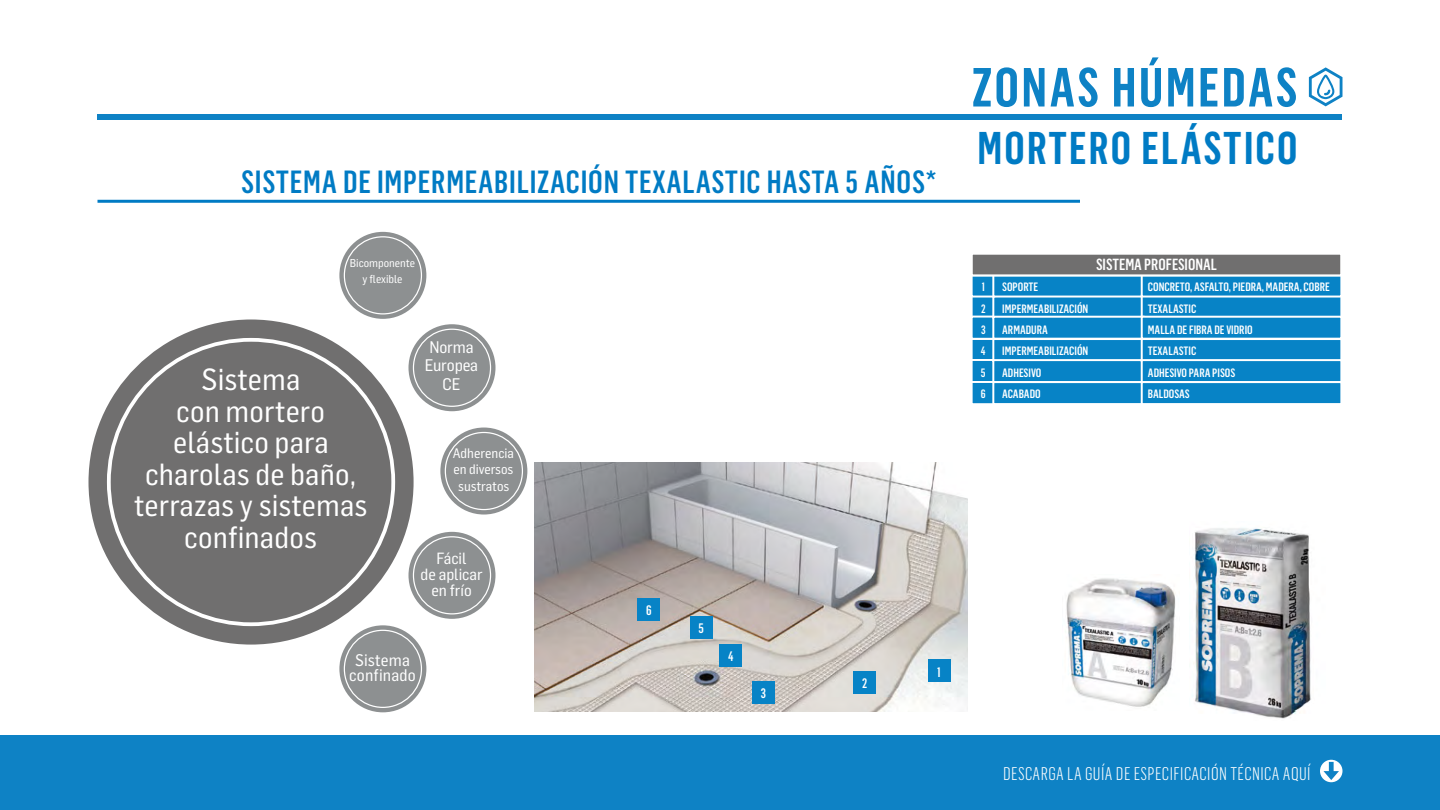
<style>
.page{position:relative;width:1440px;height:810px;background:#fff}
.page>*{position:absolute;margin:0;border:0;box-sizing:border-box;transform-origin:0 0}
.t1{font:600 54px "Flama Condensed";letter-spacing:.05em;color:#0e82c5;scale:.95 1}
.t2{font:600 45px "Flama Condensed";letter-spacing:.05em;color:#007bc4;scale:.95 1}
.t3{font:500 31.5px "Flama Condensed";letter-spacing:.025em;color:#007bc4}
.t4{font:30px/31.5px "Flama Semicondensed Basic";letter-spacing:.005em;color:#fff;text-align:center}
.t5{font:300 18px "Flama Condensed";letter-spacing:.025em;color:#fff}
.t6{font:16.5px/15px "Flama Semicondensed Basic";letter-spacing:.01em;color:#fff;text-align:center}
.t7{font:16.5px/18.4px "Flama Semicondensed Basic";letter-spacing:-.01em;color:#fff;text-align:center}
.t8{font:15.9px/15.9px "Flama Semicondensed Basic";color:#fff;text-align:center}
.t9{font:500 15.83px "Flama Condensed";color:#fff}
.t10{font:13.5px/16.5px "Flama Semicondensed Basic";color:#fff;text-align:center}
.t11{font:500 13.5px "Flama Condensed";color:#fff}
.t12{font:500 11.85px/21.4px "Flama Condensed";color:#fff}
.t13{font:11.25px/16.5px "Flama Semicondensed Basic";color:#fff;text-align:center}
</style>
<div class="page">
<div style="left:98px;top:114px;width:1244px;height:5px;background:#0e82c5"></div>
<div style="left:0;top:736px;width:1440px;height:74px;background:#0e82c5"></div>
<svg style="left:1320px;top:760px;width:22px;height:22px"></svg>
<img style="left:535px;top:462px;width:433px;height:250px">
<div style="left:928px;top:660px;width:22px;height:22px;background:#0783c6"></div>
<div style="left:854px;top:671px;width:22px;height:22px;background:#0783c6"></div>
<div style="left:752px;top:682px;width:23px;height:22px;background:#0783c6"></div>
<div style="left:719px;top:644px;width:23px;height:23px;background:#0783c6"></div>
<div style="left:690px;top:616px;width:22px;height:23px;background:#0783c6"></div>
<svg style="left:338px;top:231px;width:90px;height:89px"></svg>
<div style="left:337px;top:229px;width:92px;height:92px;border:2px solid #fff;border-radius:50%"></div>
<div style="left:344px;top:237px;width:77px;height:77px;background:#8d9091;border-radius:50%"></div>
<div style="left:344px;top:236px;width:78px;height:79px;border:1px solid #fff;border-radius:50%"></div>
<svg style="left:338px;top:624px;width:90px;height:90px;fill:#8d9091"></svg>
<div style="left:337px;top:623px;width:92px;height:92px;border:2px solid #fff;border-radius:50%"></div>
<div style="left:344px;top:630px;width:77px;height:77px;background:#8d9091;border-radius:50%"></div>
<div style="left:344px;top:630px;width:78px;height:78px;border:1px solid #fff;border-radius:50%"></div>
<svg style="left:407px;top:323px;width:90px;height:89px"></svg>
<div style="left:406px;top:322px;width:92px;height:92px;border:2px solid #fff;border-radius:50%"></div>
<div style="left:413px;top:329px;width:78px;height:77px;background:#8d9091;border-radius:50%"></div>
<div style="left:413px;top:329px;width:78px;height:78px;border:1px solid #fff;border-radius:50%"></div>
<svg style="left:439px;top:426px;width:90px;height:90px"></svg>
<div style="left:438px;top:425px;width:92px;height:92px;border:2px solid #fff;border-radius:50%"></div>
<div style="left:445px;top:432px;width:77px;height:78px;background:#8d9091;border-radius:50%"></div>
<div style="left:445px;top:432px;width:78px;height:78px;border:1px solid #fff;border-radius:50%"></div>
<svg style="left:407px;top:531px;width:90px;height:89px"></svg>
<div style="left:406px;top:529px;width:92px;height:92px;border:2px solid #fff;border-radius:50%"></div>
<div style="left:413px;top:537px;width:78px;height:77px;background:#8d9091;border-radius:50%"></div>
<div style="left:413px;top:536px;width:78px;height:78px;border:1px solid #fff;border-radius:50%"></div>
<hr style="left:98px;top:200px;width:982px;height:3px;background:#007bc4">
<div style="left:971px;top:295px;width:24px;height:24px;background:#0783c6;border:2px solid #fff"></div>
<div style="left:971px;top:338px;width:24px;height:24px;background:#0783c6;border:2px solid #fff"></div>
<div style="left:971px;top:316px;width:24px;height:24px;background:#0783c6;border:2px solid #fff"></div>
<div style="left:971px;top:359px;width:24px;height:24px;background:#0783c6;border:2px solid #fff"></div>
<div style="left:971px;top:381px;width:24px;height:24px;background:#0783c6;border:2px solid #fff"></div>
<div style="left:992px;top:295px;width:153px;height:24px;background:#0783c6;border:2px solid #fff"></div>
<div style="left:992px;top:338px;width:153px;height:24px;background:#0783c6"></div>
<div style="left:992px;top:359px;width:153px;height:24px;background:#0783c6;border:2px solid #fff"></div>
<div style="left:992px;top:381px;width:153px;height:24px;background:#0783c6;border:2px solid #fff"></div>
<div style="left:971px;top:273px;width:24px;height:25px;background:#0783c6;border:2px solid #fff"></div>
<div style="left:992px;top:273px;width:153px;height:25px;background:#0783c6;border:2px solid #fff"></div>
<div style="left:1141px;top:295px;width:201px;height:24px;background:#0783c6;border:2px solid #fff"></div>
<div style="left:1141px;top:338px;width:201px;height:24px;background:#0783c6"></div>
<div style="left:1141px;top:273px;width:201px;height:25px;background:#0783c6;border:2px solid #fff"></div>
<div style="left:992px;top:316px;width:153px;height:24px;background:#0783c6;border:2px solid #fff"></div>
<div style="left:1141px;top:316px;width:201px;height:24px;background:#0783c6;border:2px solid #fff"></div>
<div style="left:1141px;top:359px;width:201px;height:24px;background:#0783c6;border:2px solid #fff"></div>
<div style="left:1141px;top:381px;width:201px;height:24px;background:#0783c6;border:2px solid #fff"></div>
<div style="left:971px;top:252px;width:371px;height:25px;background:#706f6f;border:2px solid #fff"></div>
<div style="left:88px;top:320px;width:326px;height:325px;background:#706f6f;border-radius:50%"></div>
<svg style="left:1309px;top:67px;width:33px;height:39px"></svg>
<img style="left:1066px;top:578px;width:110px;height:129px">
<img style="left:1192px;top:528px;width:119px;height:191px">
<div style="left:638px;top:598px;width:22px;height:23px;background:#0783c6"></div>
<h3 class="t3" style="left:241px;top:162px;width:697px">SISTEMA DE IMPERMEABILIZACIÓN TEXALASTIC HASTA 5 AÑOS*</h3>
<p class="t13" style="left:350px;top:254px;width:67px">Bicomponente y flexible</p>
<h3 class="t4" style="left:134px;top:363px;width:235px">Sistema<br>con mortero elástico para charolas de baño, terrazas y sistemas confinados</h3>
<h3 class="t7" style="left:425px;top:337px;width:55px">Norma<br>Europea<br>CE</h3>
<p class="t10" style="left:453px;top:444px;width:63px">Adherencia en diversos sustratos</p>
<h3 class="t8" style="left:421px;top:550px;width:64px">Fácil<br>de aplicar en frío</h3>
<h3 class="t6" style="left:349px;top:652px;width:68px">Sistema confinado</h3>
<p class="t11" style="left:646px;top:602px;width:7px">6</p>
<p class="t11" style="left:698px;top:620px;width:7px">5</p>
<p class="t11" style="left:728px;top:648px;width:7px">4</p>
<p class="t11" style="left:761px;top:685px;width:7px">3</p>
<p class="t11" style="left:862px;top:675px;width:7px">2</p>
<p class="t11" style="left:937px;top:663px;width:5px">1</p>
<h1 class="t1" style="left:972px;top:53px;width:344px">ZONAS HÚMEDAS</h1>
<h2 class="t2" style="left:978px;top:120px;width:338px">MORTERO ELÁSTICO</h2>
<h3 class="t9" style="left:1096px;top:254px;width:122px">SISTEMA PROFESIONAL</h3>
<p class="t12" style="left:981px;top:276px;width:6px;text-align:justify">1<br>2<br>3<br>4<br>5<br>6</p>
<p class="t12" style="left:1148px;top:276px;width:183px">CONCRETO, ASFALTO, PIEDRA, MADERA, COBRE<br>TEXALASTIC<br>MALLA DE FIBRA DE VIDRIO<br>TEXALASTIC<br>ADHESIVO PARA PISOS<br>BALDOSAS</p>
<p class="t12" style="left:1002px;top:276px;width:88px">SOPORTE<br>IMPERMEABILIZACIÓN<br>ARMADURA<br>IMPERMEABILIZACIÓN<br>ADHESIVO<br>ACABADO</p>
<h3 class="t5" style="left:1003px;top:762px;width:309px">DESCARGA LA GUÍA DE ESPECIFICACIÓN TÉCNICA AQUÍ</h3>
</div>
